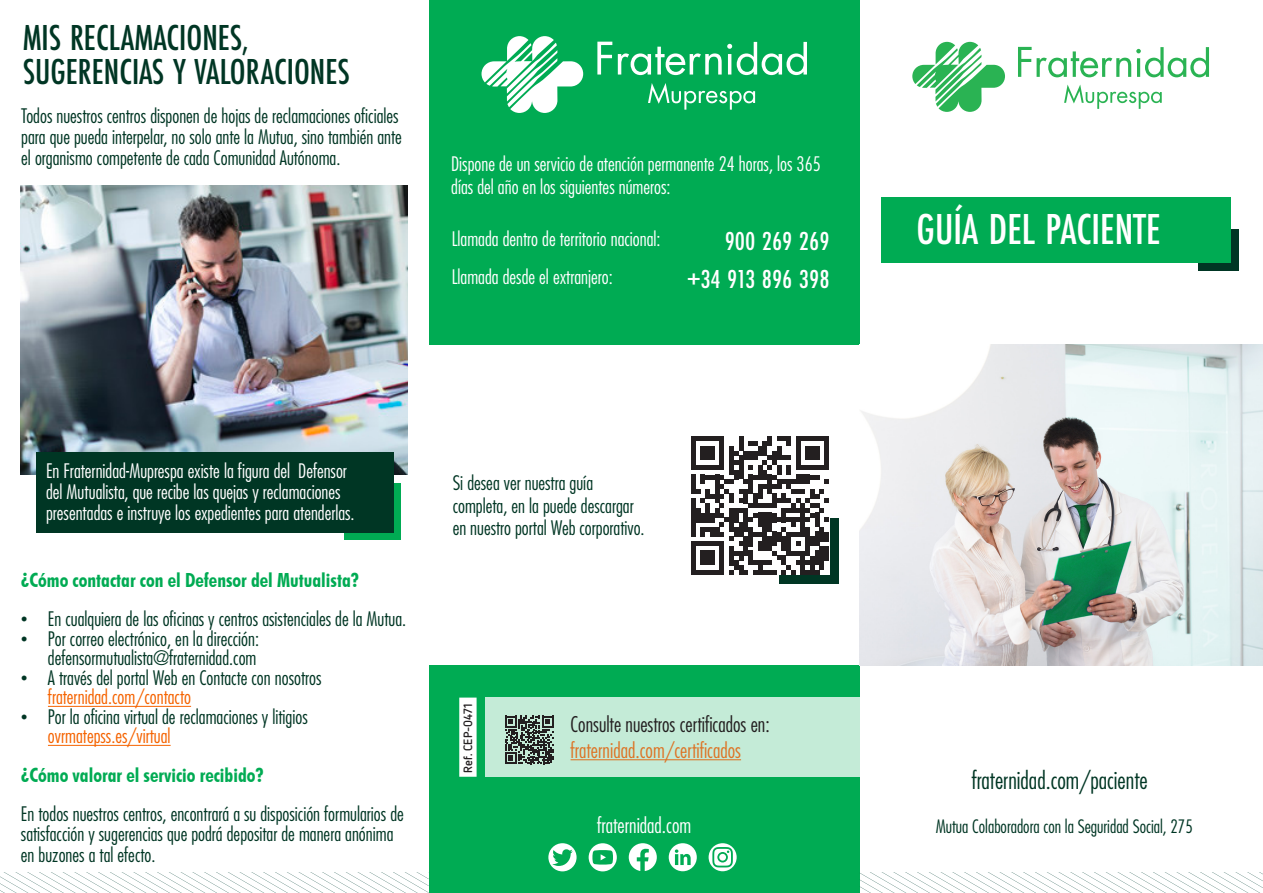
<style>
.page{position:relative;width:1263px;height:893px;background:#fff}
.page>*{position:absolute;margin:0;border:0;box-sizing:border-box;transform-origin:0 0}
.t1{font:500 45px "Futura PT Cond";color:#fff}
.t2{font:500 37.5px/34.5px "Futura PT Cond";color:#003624}
.Texto{font:500 27px "Futura PT Cond";color:#fff}
.t3{font:300 condensed 24px "Futura";color:#003624}
.Certificado{font:300 condensed 21px "Futura";color:#231f20}
.Certificado-2{font:300 condensed 21px "Futura";color:#dd7426}
.t4{font:300 condensed 21px "Futura";color:#fff}
.t5{font:300 condensed 19.5px/19.5px "Futura";color:#003624}
.Texto-2{font:300 condensed 19.5px/21px "Futura";color:#fff}
.t6{font:700 condensed 19.5px "Futura BT";color:#00ab53}
.t7{font:300 condensed 18px "Futura";color:#003624}
.t8{font:700 12px "Netto OT";color:#231f20}
.s1{font-family:"Arial";font-weight:400;font-stretch:normal}
.s2{color:#f56300}
</style>
<div class="page">
<img style="left:21px;top:185px;width:387px;height:290px">
<div style="left:429px;top:665px;width:431px;height:228px;background:#00ab53"></div>
<div style="left:485px;top:697px;width:375px;height:80px;background:#c4ebd7"></div>
<div style="left:1198px;top:229px;width:40px;height:41px;background:#003624"></div>
<div style="left:881px;top:197px;width:350px;height:66px;background:#00ab53"></div>
<hr style="left:570px;top:759px;width:171px;height:1px;background:#dd7426">
<svg style="left:459px;top:698px;width:18px;height:79px"></svg>
<div style="left:429px;top:0;width:431px;height:344px;background:#00ab53"></div>
<hr style="left:48px;top:706px;width:143px;height:1px;background:#f56300">
<hr style="left:48px;top:745px;width:123px;height:1px;background:#f56300">
<div style="left:344px;top:483px;width:56px;height:57px;background:#00ab53"></div>
<div style="left:37px;top:452px;width:357px;height:80px;background:#003624"></div>
<div style="left:780px;top:518px;width:59px;height:66px;background:#003624"></div>
<img style="left:859px;top:344px;width:404px;height:321px">
<div style="left:691px;top:436px;width:5px;height:10px;background:#231f20"></div>
<div style="left:691px;top:446px;width:5px;height:10px;background:#231f20"></div>
<div style="left:691px;top:456px;width:5px;height:14px;background:#231f20"></div>
<div style="left:691px;top:475px;width:5px;height:19px;background:#231f20"></div>
<div style="left:691px;top:498px;width:5px;height:39px;background:#231f20"></div>
<div style="left:691px;top:541px;width:5px;height:34px;background:#231f20"></div>
<svg style="left:696px;top:436px;width:133px;height:139px"></svg>
<div style="left:824px;top:532px;width:5px;height:9px;background:#231f20"></div>
<div style="left:824px;top:546px;width:5px;height:14px;background:#231f20"></div>
<svg style="left:597px;top:42px;width:15px;height:33px"></svg>
<svg style="left:618px;top:42px;width:189px;height:33px"></svg>
<svg style="left:648px;top:83px;width:107px;height:27px"></svg>
<svg style="left:481px;top:36px;width:102px;height:77px"></svg>
<svg style="left:548px;top:843px;width:29px;height:28px"></svg>
<svg style="left:589px;top:843px;width:28px;height:28px"></svg>
<svg style="left:629px;top:843px;width:28px;height:28px"></svg>
<svg style="left:669px;top:843px;width:28px;height:28px"></svg>
<svg style="left:709px;top:843px;width:28px;height:28px"></svg>
<svg style="left:860px;top:872px;width:403px;height:21px"></svg>
<svg style="left:0;top:872px;width:429px;height:21px"></svg>
<svg style="left:1018px;top:47px;width:191px;height:30px"></svg>
<svg style="left:1064px;top:85px;width:98px;height:24px"></svg>
<svg style="left:912px;top:42px;width:93px;height:70px"></svg>
<svg style="left:505px;top:716px;width:48px;height:48px"></svg>
<p class="t2" style="left:23px;top:20px;width:329px">MIS RECLAMACIONES,<br>SUGERENCIAS Y VALORACIONES</p>
<p class="t5" style="left:21px;top:105px;width:382px;line-height:21px">Todos nuestros centros disponen de hojas de reclamaciones oficiales para que pueda interpelar, no solo ante la Mutua, sino también ante el organismo competente de cada Comunidad Autónoma.</p>
<p class="Texto-2" style="left:451px;top:153px;width:371px;line-height:22.5px">Dispone de un servicio de atención permanente 24 horas, los 365 días del año en los siguientes números:</p>
<p class="Texto-2" style="left:452px;top:228px;width:210px">Llamada dentro de territorio nacional:</p>
<p class="Texto-2" style="left:452px;top:266px;width:162px">Llamada desde el extranjero:</p>
<p class="Texto" style="left:725px;top:226px;width:106px">900 269 269</p>
<p class="Texto" style="left:687px;top:264px;width:144px">+34 913 896 398</p>
<p class="Texto-2" style="left:46px;top:461px;width:310px">En Fraternidad-Muprespa existe la figura del Defensor del Mutualista, que recibe las quejas y reclamaciones presentadas e instruye los expedientes para atenderlas.</p>
<p class="t6" style="left:21px;top:569px;width:340px">¿Cómo contactar con el Defensor del Mutualista?</p>
<p class="t5" style="left:21px;top:609px;width:387px"><span class="s1">•</span> En cualquiera de las oficinas y centros asistenciales de la Mutua.</p>
<p class="t5" style="left:21px;top:629px;width:240px;text-align:right"><span class="s1">•</span> Por correo electrónico, en la dirección: defensormutualista@fraternidad.com</p>
<p class="t5" style="left:48px;top:668px;width:275px;text-indent:-27px"><span class="s1">•</span> A través del portal Web en Contacte con nosotros <span class="s2">fraternidad.com/contacto</span></p>
<p class="t5" style="left:48px;top:707px;width:261px;text-indent:-27px"><span class="s1">•</span> Por la oficina virtual de reclamaciones y litigios <span class="s2">ovrmatepss.es/virtual</span></p>
<p class="t6" style="left:21px;top:764px;width:244px">¿Cómo valorar el servicio recibido?</p>
<p class="t5" style="left:21px;top:804px;width:384px;line-height:20.2px">En todos nuestros centros, encontrará a su disposición formularios de satisfacción y sugerencias que podrá depositar de manera anónima en buzones a tal efecto.</p>
<p class="t5" style="left:453px;top:472px;width:193px;line-height:22.5px">Si desea ver nuestra guía completa, en la puede descargar en nuestro portal Web corporativo.</p>
<p class="t8" style="left:461px;top:772px;width:70px;rotate:-90deg">Ref. CEP-0471</p>
<p class="Certificado" style="left:570px;top:712px;width:201px">Consulte nuestros certificados en:</p>
<p class="Certificado-2" style="left:570px;top:737px;width:172px">fraternidad.com/certificados</p>
<p class="t4" style="left:597px;top:813px;width:96px">fraternidad.com</p>
<p class="t1" style="left:916px;top:203px;width:246px">GUÍA DEL PACIENTE</p>
<p class="t3" style="left:972px;top:766px;width:177px">fraternidad.com/paciente</p>
<p class="t7" style="left:936px;top:816px;width:259px">Mutua Colaboradora con la Seguridad Social, 275</p>
</div>
